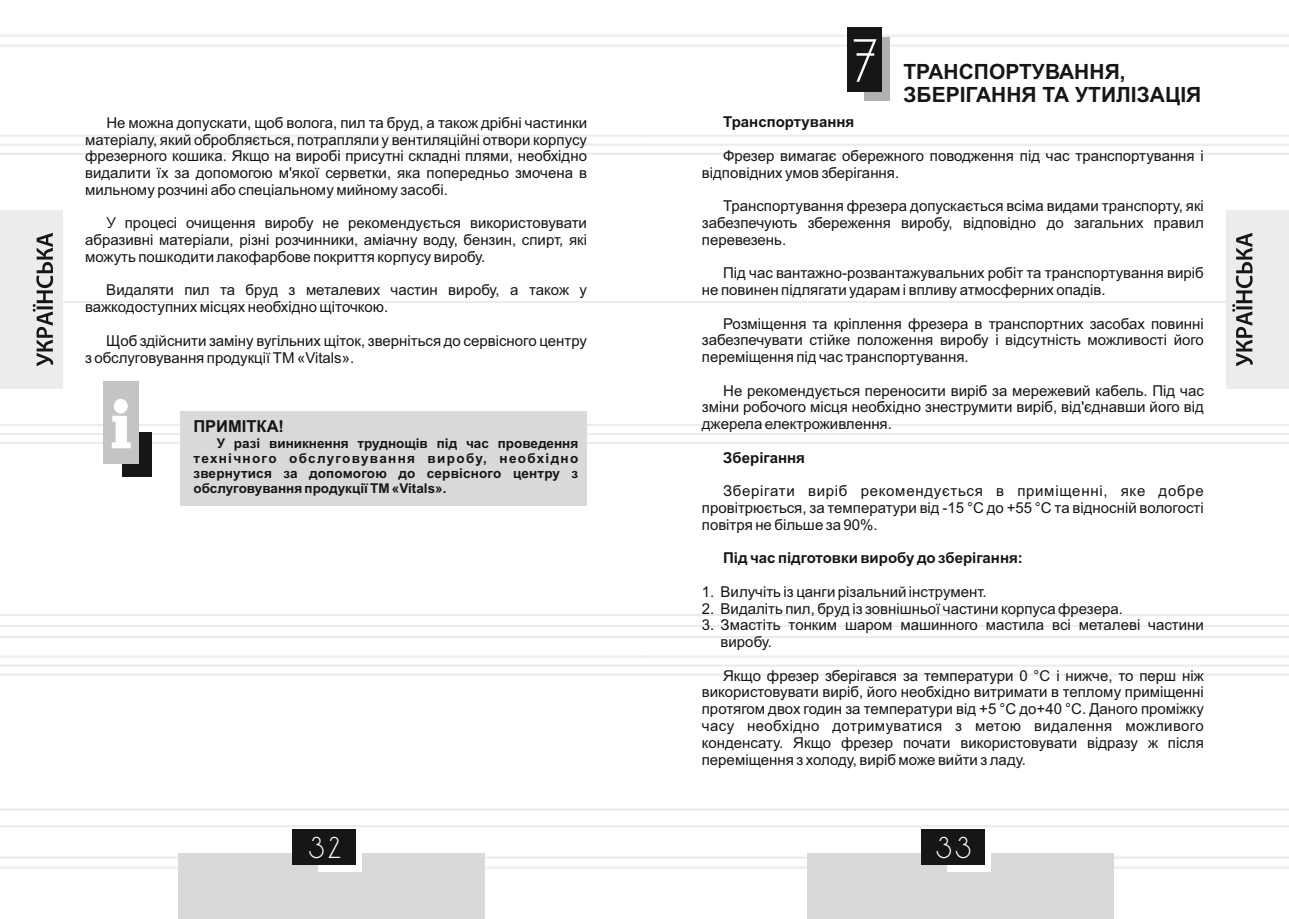
<style>
.page{position:relative;width:1289px;height:919px;background:#fff}
.page>*{position:absolute;margin:0;border:0;box-sizing:border-box;transform-origin:0 0}
.t1{font:52.5px "DS Standart Cyr";color:#fff}
.t2{font:26.25px "DS Standart Cyr";color:#fff}
.t3{font:700 21px/23.4px "Arial";color:#151616}
.t4{font:700 16.5px "Arial";color:#151616}
.t5{font:15px/16.8px "Arial";color:#151616;text-align:justify}
.t6{font:700 15px "Arial";color:#151616}
.t7{font:700 13.5px/15.1px "Arial";color:#151616;text-align:justify}
</style>
<div class="page">
<hr style="left:644px;top:135px;width:644px;height:2px;background:#ececec">
<hr style="left:644px;top:153px;width:644px;height:2px;background:#ececec">
<hr style="left:644px;top:614px;width:644px;height:2px;background:#ececec">
<hr style="left:644px;top:635px;width:644px;height:3px;background:#ececec">
<hr style="left:644px;top:655px;width:644px;height:2px;background:#ececec">
<hr style="left:644px;top:673px;width:644px;height:2px;background:#ececec">
<hr style="left:644px;top:856px;width:644px;height:2px;background:#ececec">
<hr style="left:644px;top:866px;width:644px;height:2px;background:#ececec">
<hr style="left:644px;top:35px;width:644px;height:2px;background:#ececec">
<hr style="left:644px;top:45px;width:644px;height:2px;background:#ececec">
<hr style="left:644px;top:808px;width:644px;height:2px;background:#ececec">
<hr style="left:644px;top:825px;width:644px;height:2px;background:#ececec">
<hr style="left:644px;top:301px;width:644px;height:2px;background:#ececec">
<hr style="left:0;top:135px;width:644px;height:2px;background:#ececec">
<hr style="left:0;top:144px;width:1288px;height:2px;background:#ececec">
<hr style="left:0;top:153px;width:644px;height:2px;background:#ececec">
<hr style="left:0;top:614px;width:644px;height:2px;background:#ececec">
<hr style="left:0;top:625px;width:1288px;height:2px;background:#ececec">
<hr style="left:0;top:635px;width:644px;height:3px;background:#ececec">
<hr style="left:0;top:655px;width:644px;height:2px;background:#ececec">
<hr style="left:0;top:664px;width:1288px;height:3px;background:#f1f1f1">
<hr style="left:0;top:673px;width:644px;height:2px;background:#ececec">
<hr style="left:0;top:856px;width:644px;height:2px;background:#ececec">
<hr style="left:0;top:866px;width:644px;height:2px;background:#ececec">
<hr style="left:0;top:35px;width:644px;height:2px;background:#ececec">
<hr style="left:0;top:45px;width:644px;height:2px;background:#ececec">
<hr style="left:0;top:808px;width:644px;height:2px;background:#ececec">
<hr style="left:0;top:825px;width:644px;height:2px;background:#ececec">
<hr style="left:0;top:301px;width:644px;height:2px;background:#ececec">
<div style="left:0;top:210px;width:62px;height:179px;background:#ececec"></div>
<svg style="left:33px;top:233px;width:20px;height:133px"></svg>
<div style="left:1226px;top:210px;width:62px;height:179px;background:#ececec"></div>
<svg style="left:1232px;top:233px;width:20px;height:133px"></svg>
<div style="left:178px;top:853px;width:307px;height:65px;background:#d9d9da"></div>
<div style="left:318px;top:832px;width:44px;height:39px;background:#fff"></div>
<div style="left:292px;top:829px;width:64px;height:36px;background:#151616"></div>
<div style="left:807px;top:853px;width:306px;height:65px;background:#d9d9da"></div>
<div style="left:946px;top:832px;width:44px;height:39px;background:#fff"></div>
<div style="left:920px;top:829px;width:64px;height:36px;background:#151616"></div>
<div style="left:122px;top:432px;width:29px;height:45px;background:#151616"></div>
<div style="left:103px;top:380px;width:36px;height:83px;background:#c4c4c5"></div>
<svg style="left:0;top:399px;width:1288px;height:49px"></svg>
<div style="left:180px;top:410px;width:407px;height:95px;background:#d9d9da"></div>
<div style="left:864px;top:38px;width:26px;height:63px;background:#afb0b0"></div>
<div style="left:847px;top:27px;width:34px;height:65px;background:#151616"></div>
<p class="t5" style="left:85px;top:115px;width:503px;text-indent:21px">Не можна допускати, щоб волога, пил та бруд, а також дрібні частинки матеріалу, який обробляється, потрапляли у вентиляційні отвори корпусу фрезерного кошика. Якщо на виробі присутні складні плями, необхідно видалити їх за допомогою м'якої серветки, яка попередньо змочена в мильному розчині або спеціальному мийному засобі.</p>
<p class="t5" style="left:85px;top:216px;width:503px;text-indent:21px">У процесі очищення виробу не рекомендується використовувати абразивні матеріали, різні розчинники, аміачну воду, бензин, спирт, які можуть пошкодити лакофарбове покриття корпусу виробу.</p>
<p class="t5" style="left:85px;top:283px;width:503px;text-indent:21px">Видаляти пил та бруд з металевих частин виробу, а також у важкодоступних місцях необхідно щіточкою.</p>
<p class="t5" style="left:85px;top:333px;width:503px;text-indent:21px">Щоб здійснити заміну вугільних щіток, зверніться до сервісного центру з обслуговування продукції ТМ «Vitals».</p>
<p class="t4" style="left:193px;top:420px;width:92px">ПРИМІТКА!</p>
<p class="t7" style="left:193px;top:437px;width:386px;text-indent:23px">У разі виникнення труднощів під час проведення технічного обслуговування виробу, необхідно звернутися за допомогою до сервісного центру з обслуговування продукції ТМ «Vitals».</p>
<h1 class="t1" style="left:852px;top:39px;width:26px">7</h1>
<h3 class="t3" style="left:903px;top:62px;width:299px">ТРАНСПОРТУВАННЯ,<br>ЗБЕРІГАННЯ ТА УТИЛІЗАЦІЯ</h3>
<p class="t6" style="left:723px;top:116px;width:132px">Транспортування</p>
<p class="t5" style="left:702px;top:149px;width:503px;text-indent:21px">Фрезер вимагає обережного поводження під час транспортування і відповідних умов зберігання.</p>
<p class="t5" style="left:702px;top:199px;width:503px;text-indent:21px">Транспортування фрезера допускається всіма видами транспорту, які забезпечують збереження виробу, відповідно до загальних правил перевезень.</p>
<p class="t5" style="left:702px;top:266px;width:503px;text-indent:21px">Під час вантажно-розвантажувальних робіт та транспортування виріб не повинен підлягати ударам і впливу атмосферних опадів.</p>
<p class="t5" style="left:702px;top:316px;width:503px;text-indent:21px">Розміщення та кріплення фрезера в транспортних засобах повинні забезпечувати стійке положення виробу і відсутність можливості його переміщення під час транспортування.</p>
<p class="t5" style="left:702px;top:383px;width:503px;text-indent:21px">Не рекомендується переносити виріб за мережевий кабель. Під час зміни робочого місця необхідно знеструмити виріб, від'єднавши його від джерела електроживлення.</p>
<p class="t6" style="left:723px;top:452px;width:83px">Зберігання</p>
<p class="t5" style="left:702px;top:484px;width:503px;text-indent:21px">Зберігати виріб рекомендується в приміщенні, яке добре провітрюється, за температури від -15 °С до +55 °С та відносній вологості повітря не більше за 90%.</p>
<p class="t6" style="left:723px;top:552px;width:301px">Під час підготовки виробу до зберігання:</p>
<p class="t5" style="left:702px;top:584px;width:286px">1. Вилучіть із цанги різальний інструмент.</p>
<p class="t5" style="left:702px;top:601px;width:422px">2. Видаліть пил, бруд із зовнішньої частини корпуса фрезера.</p>
<p class="t5" style="left:720px;top:618px;width:484px;text-indent:-19px">3. Змастіть тонким шаром машинного мастила всі металеві частини виробу.</p>
<p class="t5" style="left:701px;top:668px;width:503px;text-indent:21px">Якщо фрезер зберігався за температури 0 °С і нижче, то перш ніж використовувати виріб, його необхідно витримати в теплому приміщенні протягом двох годин за температури від +5 °С до+40 °С. Даного проміжку часу необхідно дотримуватися з метою видалення можливого конденсату. Якщо фрезер почати використовувати відразу ж після переміщення з холоду, виріб може вийти з ладу.</p>
<h2 class="t2" style="left:309px;top:836px;width:34px">32</h2>
<h2 class="t2" style="left:936px;top:836px;width:36px">33</h2>
</div>
